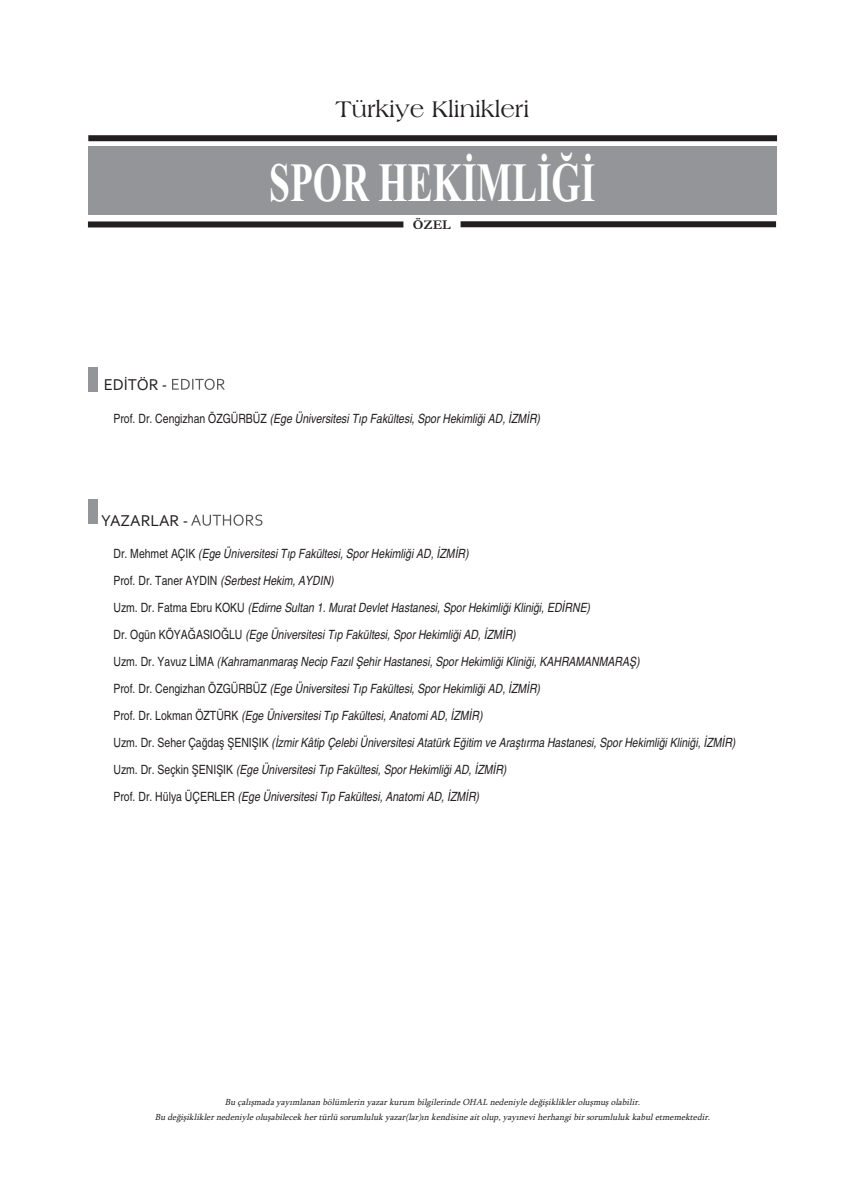
<style>
.page{position:relative;width:865px;height:1197px;background:#fff}
.page>*{position:absolute;margin:0;border:0;box-sizing:border-box;transform-origin:0 0}
.t1{font:700 55.35px "Times New Roman";color:#fff;scale:.68 1}
.t2{font:24px "Americana BT Roman";color:#231f20}
.t3{font:16.5px "Corbel";color:#231f20}
.t4{font:700 13.5px "Garamond";color:#231f20}
.t5{font:italic condensed 12.75px/27px "Helvetica";color:#231f20}
.t6{font:italic 9px/15px "Sylfaen";color:#231f20;text-align:center}
.s1{font-style:normal}
</style>
<div class="page">
<div style="left:88px;top:147px;width:688px;height:68px;background:#939598"></div>
<div style="left:88px;top:135px;width:689px;height:6px;background:#231f20"></div>
<div style="left:88px;top:221px;width:315px;height:6px;background:#231f20"></div>
<div style="left:460px;top:221px;width:316px;height:6px;background:#231f20"></div>
<div style="left:88px;top:367px;width:9px;height:25px;background:#939598"></div>
<svg style="left:172px;top:378px;width:52px;height:12px"></svg>
<div style="left:88px;top:499px;width:9px;height:25px;background:#939598"></div>
<svg style="left:191px;top:514px;width:71px;height:11px"></svg>
<p class="t3" style="left:104px;top:374px;width:65px">EDİTÖR -</p>
<h2 class="t2" style="left:335px;top:94px;width:195px">Türkiye Klinikleri</h2>
<h1 class="t1" style="left:269px;top:149px;width:481px">SPOR HEKİMLİĞİ</h1>
<p class="t4" style="left:413px;top:216px;width:39px">ÖZEL</p>
<p class="t5" style="left:113px;top:405px;width:428px"><span class="s1">Prof. Dr. Cengizhan ÖZGÜRBÜZ</span> (Ege Üniversitesi Tıp Fakültesi, Spor Hekimliği AD, İZMİR)</p>
<p class="t3" style="left:101px;top:510px;width:88px">YAZARLAR -</p>
<p class="t5" style="left:113px;top:540px;width:623px"><span class="s1">Dr. Mehmet AÇIK</span> (Ege Üniversitesi Tıp Fakültesi, Spor Hekimliği AD, İZMİR)<br><span class="s1">Prof. Dr. Taner AYDIN</span> (Serbest Hekim, AYDIN)<br><span class="s1">Uzm. Dr. Fatma Ebru KOKU</span> (Edirne Sultan 1. Murat Devlet Hastanesi, Spor Hekimliği Kliniği, EDİRNE)<br><span class="s1">Dr. Ogün KÖYAĞASIOĞLU</span> (Ege Üniversitesi Tıp Fakültesi, Spor Hekimliği AD, İZMİR)<br><span class="s1">Uzm. Dr. Yavuz LİMA</span> (Kahramanmaraş Necip Fazıl Şehir Hastanesi, Spor Hekimliği Kliniği, KAHRAMANMARAŞ)<br><span class="s1">Prof. Dr. Cengizhan ÖZGÜRBÜZ</span> (Ege Üniversitesi Tıp Fakültesi, Spor Hekimliği AD, İZMİR)<br><span class="s1">Prof. Dr. Lokman ÖZTÜRK</span> (Ege Üniversitesi Tıp Fakültesi, Anatomi AD, İZMİR)<br><span class="s1">Uzm. Dr. Seher Çağdaş ŞENIŞIK</span> (İzmir Kâtip Çelebi Üniversitesi Atatürk Eğitim ve Araştırma Hastanesi, Spor Hekimliği Kliniği, İZMİR)<br><span class="s1">Uzm. Dr. Seçkin ŞENIŞIK</span> (Ege Üniversitesi Tıp Fakültesi, Spor Hekimliği AD, İZMİR)<br><span class="s1">Prof. Dr. Hülya ÜÇERLER</span> (Ege Üniversitesi Tıp Fakültesi, Anatomi AD, İZMİR)</p>
<p class="t6" style="left:155px;top:1094px;width:559px">Bu çalışmada yayımlanan bölümlerin yazar kurum bilgilerinde OHAL nedeniyle değişiklikler oluşmuş olabilir.<br>Bu değişiklikler nedeniyle oluşabilecek her türlü sorumluluk yazar(lar)ın kendisine ait olup, yayınevi herhangi bir sorumluluk kabul etmemektedir.</p>
</div>
